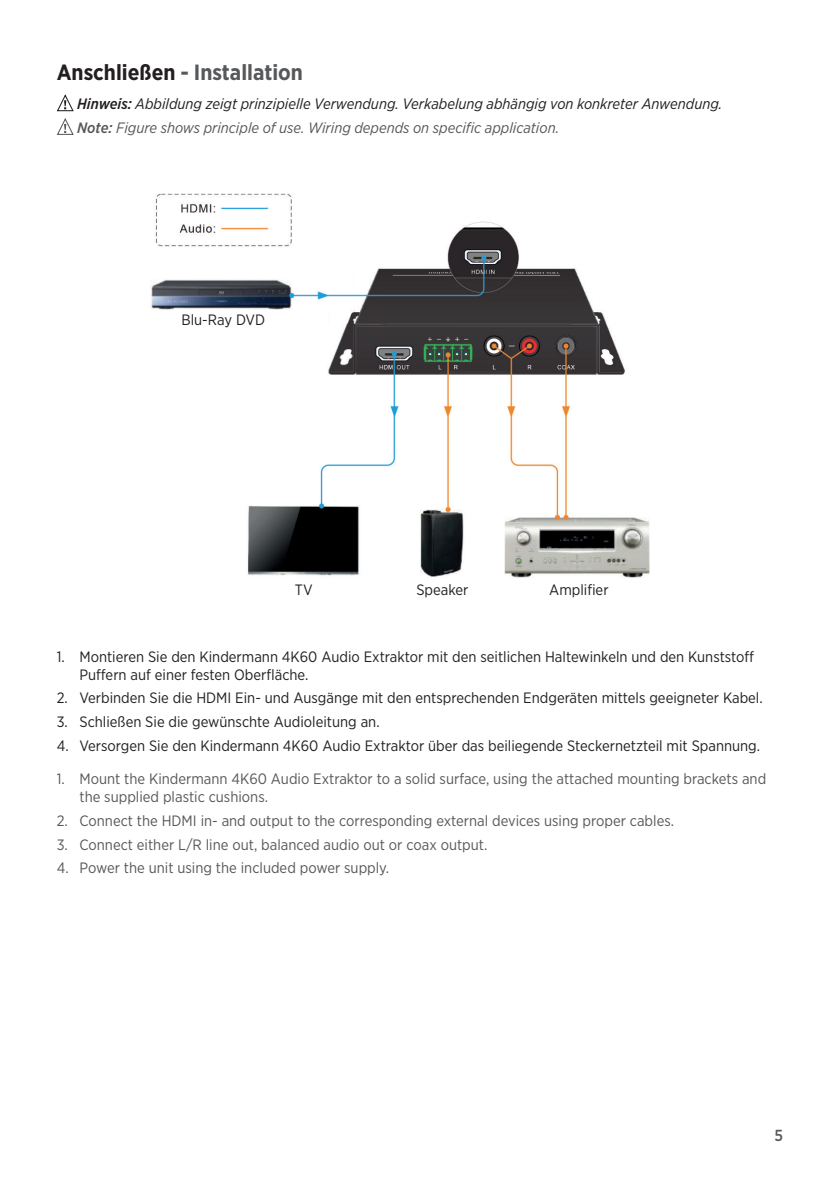
<style>
.page{position:relative;width:840px;height:1191px;background:#fff}
.page>*{position:absolute;margin:0;border:0;box-sizing:border-box;transform-origin:0 0}
.t1{font:700 22px "Gotham Narrow";color:#57585a}
.t2{font:500 16px "Gotham Narrow";color:#57585a}
.t3{font:15px/18px "Gotham Narrow";color:#231f20}
.t4{font:15px/18px "Gotham Narrow";color:#57585a}
.t5{font:italic 15px/23.6px "Gotham Narrow";color:#231f20}
.s1{color:#231f20}
.s2{font-weight:500}
.s3{font-weight:500;color:#57585a}
.s4{color:#57585a}
</style>
<div class="page">
<svg style="left:57px;top:94px;width:17px;height:18px"></svg>
<svg style="left:57px;top:118px;width:17px;height:17px"></svg>
<img style="left:151px;top:193px;width:499px;height:385px">
<h1 class="t1" style="left:57px;top:58px;width:248px"><span class="s1">Anschließen</span> - Installation</h1>
<p class="t5" style="left:77px;top:92px;width:646px"><span class="s2">Hinweis:</span> Abbildung zeigt prinzipielle Verwendung. Verkabelung abhängig von konkreter Anwendung.<br><span class="s3">Note:</span> <span class="s4">Figure shows principle of use. Wiring depends on specific application.</span></p>
<p class="t3" style="left:181px;top:311px;width:85px">Blu-Ray DVD</p>
<p class="t3" style="left:295px;top:581px;width:19px">TV</p>
<p class="t3" style="left:416px;top:581px;width:54px">Speaker</p>
<p class="t3" style="left:549px;top:581px;width:61px">Amplifier</p>
<p class="t3" style="left:79px;top:647px;width:675px;text-indent:-23px">1. Montieren Sie den Kindermann 4K60 Audio Extraktor mit den seitlichen Haltewinkeln und den Kunststoff<br>Puffern auf einer festen Oberfläche.</p>
<p class="t3" style="left:57px;top:689px;width:707px">2. Verbinden Sie die HDMI Ein- und Ausgänge mit den entsprechenden Endgeräten mittels geeigneter Kabel.</p>
<p class="t3" style="left:57px;top:712px;width:324px">3. Schließen Sie die gewünschte Audioleitung an.</p>
<p class="t3" style="left:57px;top:736px;width:704px">4. Versorgen Sie den Kindermann 4K60 Audio Extraktor über das beiliegende Steckernetzteil mit Spannung.</p>
<p class="t4" style="left:79px;top:769px;width:688px;text-indent:-23px">1. Mount the Kindermann 4K60 Audio Extraktor to a solid surface, using the attached mounting brackets and the supplied plastic cushions.</p>
<p class="t4" style="left:57px;top:811px;width:618px">2. Connect the HDMI in- and output to the corresponding external devices using proper cables.</p>
<p class="t4" style="left:57px;top:835px;width:432px">3. Connect either L/R line out, balanced audio out or coax output.</p>
<p class="t4" style="left:57px;top:858px;width:334px">4. Power the unit using the included power supply.</p>
<p class="t2" style="left:774px;top:1125px;width:10px">5</p>
</div>
